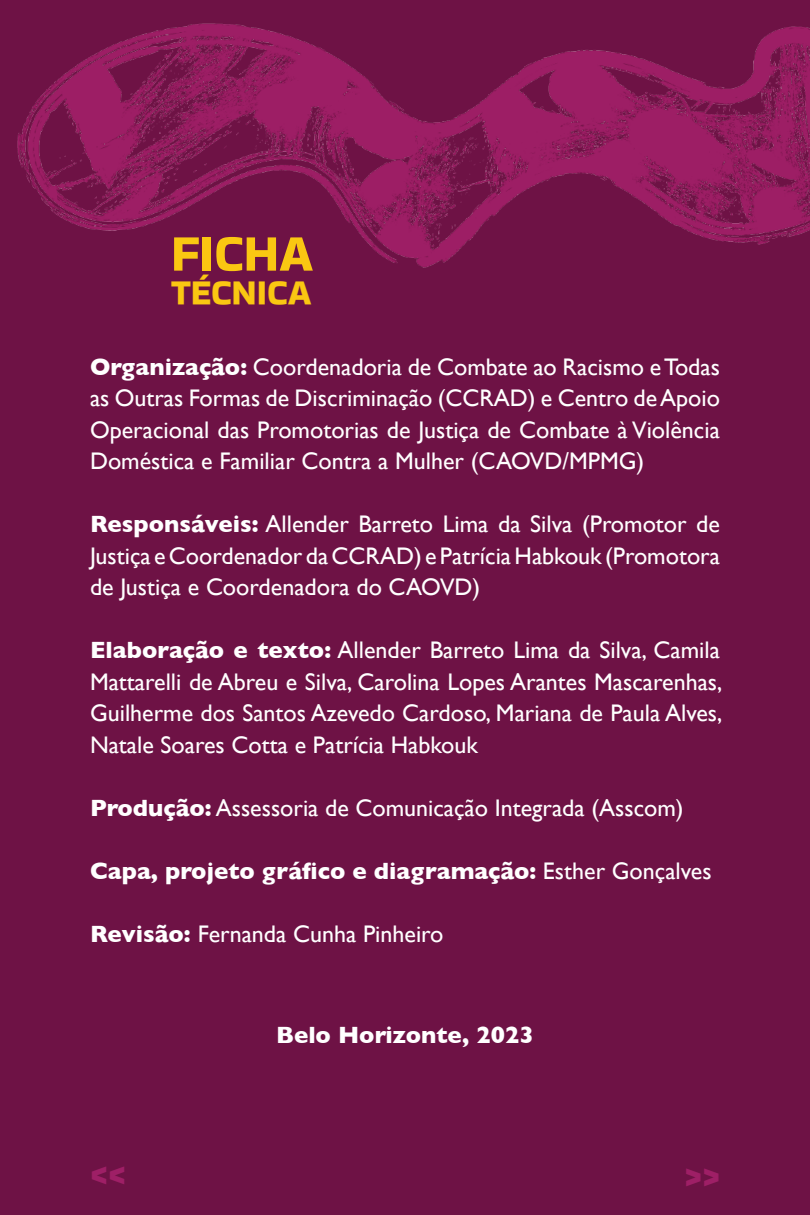
<style>
.page{position:relative;width:810px;height:1215px;background:#6e1245}
.page>*{position:absolute;margin:0;border:0;box-sizing:border-box;transform-origin:0 0}
.t1{font:52.5px "Bakbak One";color:#fac712}
.t2{font:37.5px "Bakbak One";color:#9e1f66}
.t3{font:36.75px "Bakbak One";color:#fac712}
.t4{font:24px/31.5px "Gill Sans";color:#fff;text-align:justify}
.t5{font:700 24px "Gill Sans";color:#fff}
.s1{font-weight:700}
.s2{font-weight:400}
</style>
<div class="page">
<img style="left:17px;top:23px;width:793px;height:245px">
<h1 class="t1" style="left:171px;top:222px;width:144px">FICHA</h1>
<h3 class="t3" style="left:171px;top:271px;width:142px">TÉCNICA</h3>
<p class="t4" style="left:90px;top:351px;width:632px"><span class="s1">Organização:</span> Coordenadoria de Combate ao Racismo e Todas as Outras Formas de Discriminação (CCRAD) e Centro de Apoio Operacional das Promotorias de Justiça de Combate à Violência Doméstica e Familiar Contra a Mulher (CAOVD/MPMG)</p>
<p class="t4" style="left:90px;top:508px;width:632px"><span class="s1">Responsáveis:</span> Allender Barreto Lima da Silva (Promotor de Justiça e Coordenador da CCRAD) e Patrícia Habkouk (Promotora de Justiça e Coordenadora do CAOVD)</p>
<p class="t4" style="left:90px;top:634px;width:634px"><span class="s1">Elaboração e texto:</span> Allender Barreto Lima da Silva, Camila Mattarelli de Abreu e Silva, Carolina Lopes Arantes Mascarenhas, Guilherme dos Santos Azevedo Cardoso, Mariana de Paula Alves, Natale Soares Cotta e Patrícia Habkouk</p>
<p class="t4" style="left:90px;top:791px;width:595px"><span class="s1">Produção:</span> Assessoria de Comunicação Integrada (Asscom)</p>
<p class="t5" style="left:90px;top:851px;width:623px">Capa, projeto gráfico e diagramação: <span class="s2">Esther Gonçalves</span></p>
<p class="t4" style="left:90px;top:917px;width:355px"><span class="s1">Revisão:</span> Fernanda Cunha Pinheiro</p>
<p class="t5" style="left:276px;top:1016px;width:259px">Belo Horizonte, 2023</p>
<h2 class="t2" style="left:90px;top:1153px;width:38px">&lt;&lt;</h2>
<h2 class="t2" style="left:684px;top:1155px;width:38px">&gt;&gt;</h2>
</div>
